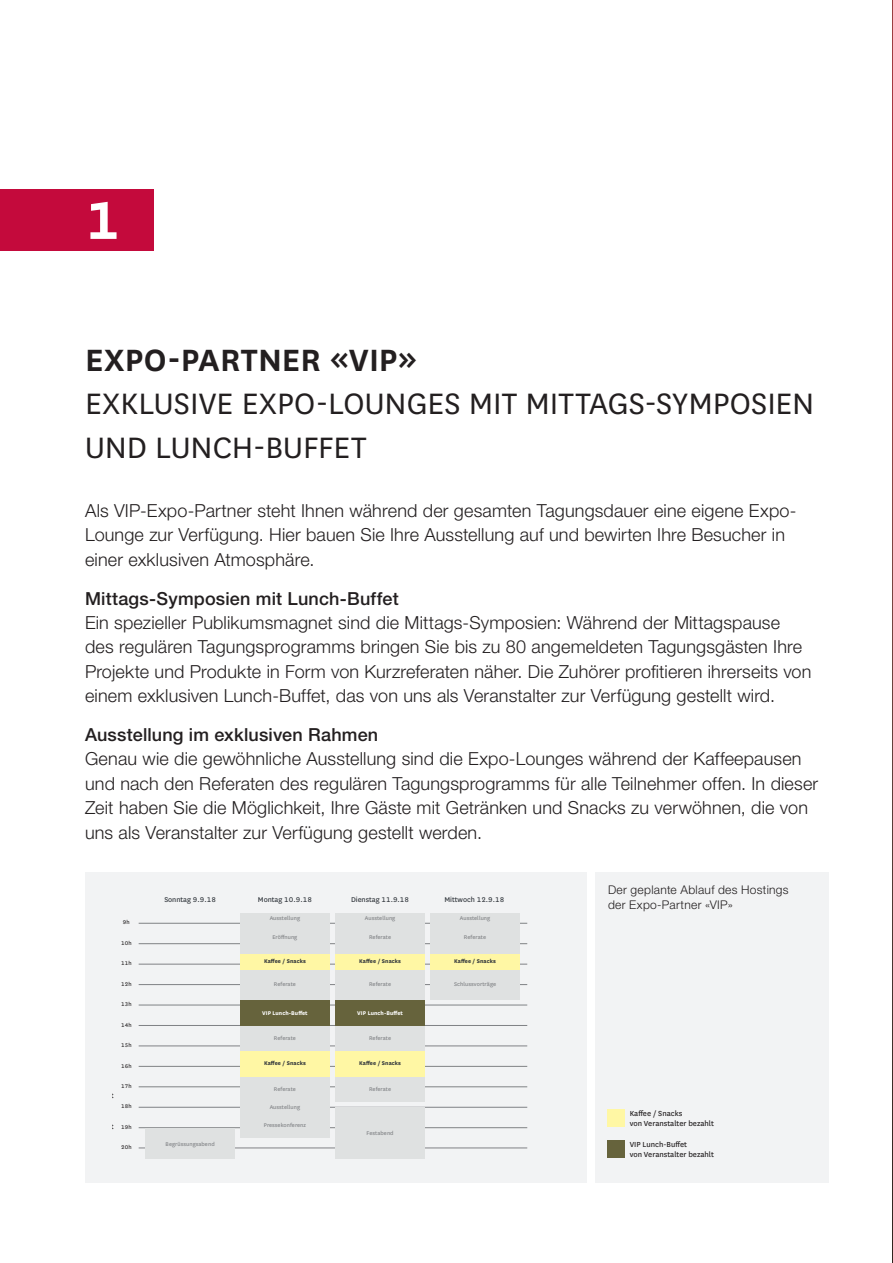
<style>
.page{position:relative;width:893px;height:1263px;background:#fff}
.page>*{position:absolute;margin:0;border:0;box-sizing:border-box;transform-origin:0 0}
.t1{font:600 63px "National";color:#fff}
.t2{font:600 36px "National";letter-spacing:.005em;color:#231f20}
.t3{font:34.5px/44px "National";color:#231f20}
.t4{font:300 18px/24.3px "Helvetica Neue LT Std";letter-spacing:.01em;color:#231f20}
.t5{font:500 18px "Helvetica Neue LT Std";letter-spacing:.01em;color:#231f20}
.t6{font:300 12px/15px "Helvetica Neue LT Std";letter-spacing:.025em;color:#231f20}
.t7{font:8.55px/9.9px "National";color:#231f20}
.t8{font:8.1px "National";color:#2f343a}
.t9{font:6.3px "National";letter-spacing:.01em;color:#808285}
.t10{font:700 6.3px "National";letter-spacing:.01em;color:#2f343a}
.t11{font:6.3px "National";letter-spacing:.01em;color:#231f20}
.t12{font:700 6.3px "National";letter-spacing:.01em;color:#fff}
</style>
<div class="page">
<div style="left:0;top:189px;width:153px;height:62px;background:#c40a3c"></div>
<svg style="left:892px;top:0;width:1px;height:1263px"></svg>
<div style="left:85px;top:873px;width:502px;height:310px;background:#f2f3f4"></div>
<div style="left:595px;top:873px;width:234px;height:310px;background:#f2f3f4"></div>
<hr style="left:139px;top:923px;width:388px;height:1px;background:#808285">
<hr style="left:139px;top:943px;width:388px;height:1px;background:#808285">
<hr style="left:139px;top:964px;width:388px;height:1px;background:#808285">
<hr style="left:139px;top:984px;width:388px;height:1px;background:#808285">
<hr style="left:139px;top:1005px;width:388px;height:1px;background:#808285">
<hr style="left:139px;top:1025px;width:388px;height:1px;background:#808285">
<hr style="left:139px;top:1046px;width:388px;height:1px;background:#808285">
<hr style="left:139px;top:1066px;width:388px;height:1px;background:#808285">
<hr style="left:139px;top:1086px;width:388px;height:1px;background:#808285">
<hr style="left:139px;top:1107px;width:388px;height:1px;background:#808285">
<hr style="left:139px;top:1127px;width:388px;height:1px;background:#808285">
<hr style="left:139px;top:1148px;width:388px;height:1px;background:#808285">
<div style="left:430px;top:923px;width:90px;height:31px;background:#dfe1e1"></div>
<div style="left:430px;top:969px;width:90px;height:31px;background:#dfe1e1"></div>
<div style="left:430px;top:913px;width:90px;height:10px;background:#dfe1e1"></div>
<div style="left:430px;top:954px;width:90px;height:15px;background:#fff7a4"></div>
<div style="left:335px;top:923px;width:90px;height:31px;background:#dfe1e1"></div>
<div style="left:335px;top:969px;width:90px;height:31px;background:#dfe1e1"></div>
<div style="left:335px;top:1025px;width:90px;height:26px;background:#dfe1e1"></div>
<div style="left:335px;top:1076px;width:90px;height:26px;background:#dfe1e1"></div>
<div style="left:335px;top:913px;width:90px;height:10px;background:#dfe1e1"></div>
<div style="left:335px;top:954px;width:90px;height:15px;background:#fff7a4"></div>
<div style="left:335px;top:1000px;width:90px;height:25px;background:#66633c"></div>
<div style="left:335px;top:1051px;width:90px;height:26px;background:#fff7a4"></div>
<div style="left:335px;top:1107px;width:90px;height:51px;background:#dfe1e1"></div>
<div style="left:240px;top:913px;width:90px;height:10px;background:#dfe1e1"></div>
<div style="left:240px;top:923px;width:90px;height:31px;background:#dfe1e1"></div>
<div style="left:240px;top:969px;width:90px;height:31px;background:#dfe1e1"></div>
<div style="left:240px;top:1025px;width:90px;height:26px;background:#dfe1e1"></div>
<div style="left:240px;top:1076px;width:90px;height:26px;background:#dfe1e1"></div>
<div style="left:240px;top:1112px;width:90px;height:26px;background:#dfe1e1"></div>
<div style="left:240px;top:954px;width:90px;height:15px;background:#fff7a4"></div>
<div style="left:240px;top:1000px;width:90px;height:25px;background:#66633c"></div>
<div style="left:240px;top:1051px;width:90px;height:26px;background:#fff7a4"></div>
<div style="left:240px;top:1102px;width:90px;height:10px;background:#dfe1e1"></div>
<div style="left:145px;top:1128px;width:90px;height:30px;background:#dfe1e1"></div>
<div style="left:607px;top:1109px;width:17px;height:17px;background:#fff7a4"></div>
<div style="left:607px;top:1140px;width:17px;height:18px;background:#66633c"></div>
<h1 class="t1" style="left:85px;top:176px;width:37px">1</h1>
<h2 class="t2" style="left:85px;top:335px;width:334px">EXPO-PARTNER «VIP»</h2>
<h3 class="t3" style="left:85px;top:380px;width:731px">EXKLUSIVE EXPO-LOUNGES MIT MITTAGS-SYMPOSIEN<br>UND LUNCH-BUFFET</h3>
<p class="t4" style="left:85px;top:498px;width:713px">Als VIP-Expo-Partner steht Ihnen während der gesamten Tagungsdauer eine eigene Expo-<br>Lounge zur Verfügung. Hier bauen Sie Ihre Ausstellung auf und bewirten Ihre Besucher in einer exklusiven Atmosphäre.</p>
<p class="t5" style="left:85px;top:587px;width:315px">Mittags-Symposien mit Lunch-Buffet</p>
<p class="t4" style="left:85px;top:610px;width:728px">Ein spezieller Publikumsmagnet sind die Mittags-Symposien: Während der Mittagspause des regulären Tagungsprogramms bringen Sie bis zu 80 angemeldeten Tagungsgästen Ihre Projekte und Produkte in Form von Kurzreferaten näher. Die Zuhörer profitieren ihrerseits von einem exklusiven Lunch-Buffet, das von uns als Veranstalter zur Verfügung gestellt wird.</p>
<p class="t5" style="left:85px;top:724px;width:295px">Ausstellung im exklusiven Rahmen</p>
<p class="t4" style="left:85px;top:746px;width:735px">Genau wie die gewöhnliche Ausstellung sind die Expo-Lounges während der Kaffeepausen und nach den Referaten des regulären Tagungsprogramms für alle Teilnehmer offen. In dieser Zeit haben Sie die Möglichkeit, Ihre Gäste mit Getränken und Snacks zu verwöhnen, die von uns als Veranstalter zur Verfügung gestellt werden.</p>
<p class="t11" style="left:123px;top:918px;width:8px">9h</p>
<p class="t11" style="left:121px;top:939px;width:12px">10h</p>
<p class="t11" style="left:121px;top:959px;width:12px">11h</p>
<p class="t11" style="left:121px;top:980px;width:12px">12h</p>
<p class="t11" style="left:121px;top:1000px;width:12px">13h</p>
<p class="t11" style="left:121px;top:1020px;width:12px">14h</p>
<p class="t11" style="left:121px;top:1041px;width:12px">15h</p>
<p class="t11" style="left:121px;top:1061px;width:12px">16h</p>
<p class="t11" style="left:121px;top:1082px;width:12px">17h</p>
<p class="t11" style="left:121px;top:1102px;width:12px">18h</p>
<p class="t11" style="left:121px;top:1123px;width:12px">19h</p>
<p class="t11" style="left:121px;top:1143px;width:12px">20h</p>
<p class="t8" style="left:164px;top:894px;width:53px">Sonntag 9.9.18</p>
<p class="t9" style="left:166px;top:1140px;width:51px">Begrüssungsabend</p>
<p class="t8" style="left:258px;top:894px;width:56px">Montag 10.9.18</p>
<p class="t9" style="left:270px;top:914px;width:32px">Ausstellung</p>
<p class="t9" style="left:272px;top:933px;width:26px">Eröffnung</p>
<p class="t10" style="left:264px;top:957px;width:43px">Kaffee / Snacks</p>
<p class="t8" style="left:351px;top:894px;width:60px">Dienstag 11.9.18</p>
<p class="t8" style="left:444px;top:894px;width:62px">Mittwoch 12.9.18</p>
<p class="t9" style="left:365px;top:914px;width:32px">Ausstellung</p>
<p class="t10" style="left:359px;top:957px;width:43px">Kaffee / Snacks</p>
<p class="t9" style="left:369px;top:933px;width:23px">Referate</p>
<p class="t9" style="left:460px;top:914px;width:32px">Ausstellung</p>
<p class="t10" style="left:454px;top:957px;width:43px">Kaffee / Snacks</p>
<p class="t9" style="left:464px;top:933px;width:24px">Referate</p>
<p class="t9" style="left:274px;top:979px;width:23px">Referate</p>
<p class="t9" style="left:369px;top:979px;width:23px">Referate</p>
<p class="t9" style="left:454px;top:979px;width:44px">Schlussvorträge</p>
<p class="t12" style="left:262px;top:1008px;width:47px">VIP Lunch-Buffet</p>
<p class="t12" style="left:357px;top:1008px;width:47px">VIP Lunch-Buffet</p>
<p class="t9" style="left:274px;top:1034px;width:23px">Referate</p>
<p class="t9" style="left:369px;top:1034px;width:23px">Referate</p>
<p class="t10" style="left:264px;top:1059px;width:43px">Kaffee / Snacks</p>
<p class="t9" style="left:270px;top:1103px;width:32px">Ausstellung</p>
<p class="t9" style="left:274px;top:1085px;width:23px">Referate</p>
<p class="t9" style="left:264px;top:1120px;width:44px">Pressekonferenz</p>
<p class="t10" style="left:359px;top:1059px;width:43px">Kaffee / Snacks</p>
<p class="t9" style="left:369px;top:1085px;width:23px">Referate</p>
<p class="t9" style="left:367px;top:1129px;width:29px">Festabend</p>
<p class="t6" style="left:608px;top:882px;width:182px">Der geplante Ablauf des Hostings der Expo-Partner «VIP»</p>
<p class="t7" style="left:630px;top:1108px;width:86px">Kaffee / Snacks<br>von Veranstalter bezahlt</p>
<p class="t7" style="left:630px;top:1139px;width:86px">VIP Lunch-Buffet<br>von Veranstalter bezahlt</p>
</div>
